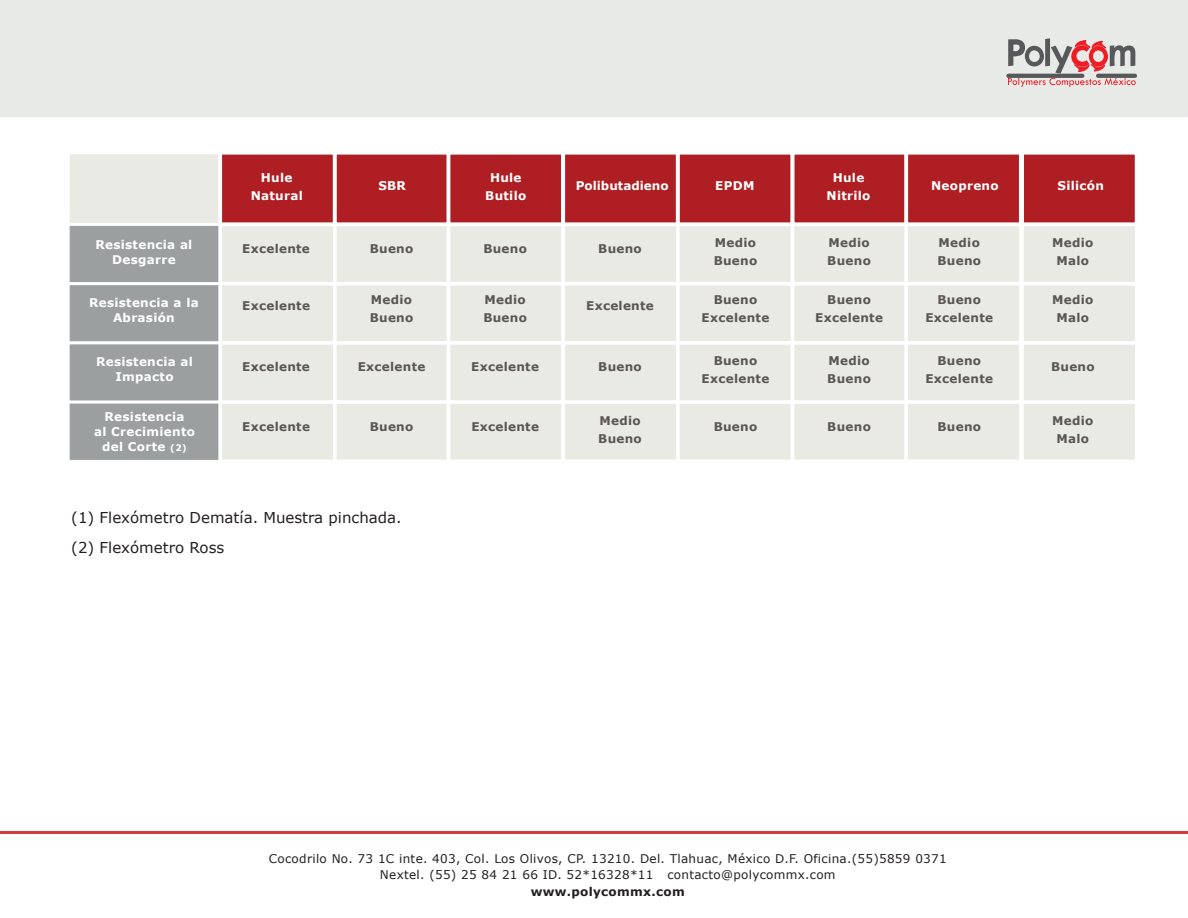
<style>
.page{position:relative;width:1188px;height:918px;background:#fff}
.page>*{position:absolute;margin:0;border:0;box-sizing:border-box;transform-origin:0 0}
.t1{font:15px/30px "Verdana";color:#231f20}
.t2{font:700 12px/18px "Verdana";letter-spacing:.025em;color:#5b5650;text-align:center}
.t3{font:700 12px/15px "Verdana";letter-spacing:.025em;color:#fff;text-align:center}
.t4{font:12px/16.5px "Verdana";letter-spacing:.025em;color:#231f20;text-align:center}
.t5{font:700 12px "Verdana";letter-spacing:.025em;color:#231f20}
.t6{font:700 12px "Verdana";color:#fff}
.s1{font-size:9px}
</style>
<div class="page">
<div style="left:0;top:0;width:1188px;height:117px;background:#e8eae8"></div>
<hr style="left:0;top:831px;width:1188px;height:3px;background:#d63a38">
<div style="left:68px;top:153px;width:154px;height:71px;background:#eaeae4"></div>
<div style="left:67px;top:151px;width:156px;height:75px;border:3px solid #fff"></div>
<div style="left:218px;top:151px;width:119px;height:75px;background:#ae1e22;border:4px solid #fff"></div>
<div style="left:333px;top:151px;width:118px;height:75px;background:#ae1e22;border:4px solid #fff"></div>
<div style="left:447px;top:151px;width:118px;height:75px;background:#ae1e22;border:4px solid #fff"></div>
<div style="left:561px;top:151px;width:119px;height:75px;background:#ae1e22;border:4px solid #fff"></div>
<div style="left:676px;top:151px;width:119px;height:75px;background:#ae1e22;border:4px solid #fff"></div>
<div style="left:791px;top:151px;width:118px;height:75px;background:#ae1e22;border:4px solid #fff"></div>
<div style="left:904px;top:151px;width:119px;height:75px;background:#ae1e22;border:4px solid #fff"></div>
<div style="left:1020px;top:151px;width:119px;height:75px;background:#ae1e22;border:4px solid #fff"></div>
<div style="left:218px;top:223px;width:119px;height:62px;background:#eaeae4;border:4px solid #fff"></div>
<div style="left:333px;top:223px;width:118px;height:62px;background:#eaeae4;border:4px solid #fff"></div>
<div style="left:447px;top:223px;width:118px;height:62px;background:#eaeae4;border:4px solid #fff"></div>
<div style="left:561px;top:223px;width:119px;height:62px;background:#eaeae4;border:4px solid #fff"></div>
<div style="left:676px;top:223px;width:118px;height:62px;background:#eaeae4;border:4px solid #fff"></div>
<div style="left:791px;top:223px;width:118px;height:62px;background:#eaeae4;border:4px solid #fff"></div>
<div style="left:904px;top:223px;width:119px;height:62px;background:#eaeae4;border:4px solid #fff"></div>
<div style="left:1020px;top:223px;width:119px;height:62px;background:#eaeae4;border:4px solid #fff"></div>
<div style="left:218px;top:282px;width:119px;height:63px;background:#eaeae4;border:4px solid #fff"></div>
<div style="left:333px;top:282px;width:118px;height:63px;background:#eaeae4;border:4px solid #fff"></div>
<div style="left:447px;top:282px;width:118px;height:63px;background:#eaeae4;border:4px solid #fff"></div>
<div style="left:561px;top:282px;width:119px;height:63px;background:#eaeae4;border:4px solid #fff"></div>
<div style="left:676px;top:282px;width:118px;height:63px;background:#eaeae4;border:4px solid #fff"></div>
<div style="left:791px;top:282px;width:118px;height:63px;background:#eaeae4;border:4px solid #fff"></div>
<div style="left:904px;top:282px;width:119px;height:63px;background:#eaeae4;border:4px solid #fff"></div>
<div style="left:1020px;top:282px;width:119px;height:63px;background:#eaeae4;border:4px solid #fff"></div>
<div style="left:218px;top:341px;width:119px;height:63px;background:#eaeae4;border:4px solid #fff"></div>
<div style="left:333px;top:341px;width:118px;height:63px;background:#eaeae4;border:4px solid #fff"></div>
<div style="left:447px;top:341px;width:118px;height:63px;background:#eaeae4;border:4px solid #fff"></div>
<div style="left:561px;top:341px;width:119px;height:63px;background:#eaeae4;border:4px solid #fff"></div>
<div style="left:676px;top:341px;width:118px;height:63px;background:#eaeae4;border:4px solid #fff"></div>
<div style="left:791px;top:341px;width:118px;height:63px;background:#eaeae4;border:4px solid #fff"></div>
<div style="left:904px;top:341px;width:119px;height:63px;background:#eaeae4;border:4px solid #fff"></div>
<div style="left:1020px;top:341px;width:119px;height:63px;background:#eaeae4;border:4px solid #fff"></div>
<svg style="left:67px;top:222px;width:158px;height:238px;background:#a5a8a8"></svg>
<div style="left:218px;top:400px;width:119px;height:63px;background:#eaeae4;border:4px solid #fff"></div>
<div style="left:333px;top:400px;width:118px;height:63px;background:#eaeae4;border:4px solid #fff"></div>
<div style="left:447px;top:400px;width:118px;height:63px;background:#eaeae4;border:4px solid #fff"></div>
<div style="left:561px;top:400px;width:119px;height:63px;background:#eaeae4;border:4px solid #fff"></div>
<div style="left:676px;top:400px;width:118px;height:63px;background:#eaeae4;border:4px solid #fff"></div>
<div style="left:791px;top:400px;width:118px;height:63px;background:#eaeae4;border:4px solid #fff"></div>
<div style="left:904px;top:400px;width:119px;height:63px;background:#eaeae4;border:4px solid #fff"></div>
<div style="left:1020px;top:400px;width:119px;height:63px;background:#eaeae4;border:4px solid #fff"></div>
<svg style="left:1008px;top:38px;width:128px;height:49px"></svg>
<p class="t3" style="left:95px;top:237px;width:98px">Resistencia al<br>Desgarre</p>
<p class="t3" style="left:89px;top:295px;width:111px">Resistencia a la<br>Abrasión</p>
<p class="t3" style="left:96px;top:354px;width:98px">Resistencia al<br>Impacto</p>
<p class="t3" style="left:94px;top:409px;width:102px">Resistencia<br>al Crecimiento del Corte <span class="s1">(2)</span></p>
<p class="t3" style="left:251px;top:169px;width:54px;line-height:18px">Hule<br>Natural</p>
<p class="t3" style="left:378px;top:178px;width:29px">SBR</p>
<p class="t3" style="left:485px;top:169px;width:43px;line-height:18px">Hule<br>Butilo</p>
<p class="t6" style="left:576px;top:177px;width:94px">Polibutadieno</p>
<p class="t3" style="left:715px;top:178px;width:41px">EPDM</p>
<p class="t3" style="left:827px;top:169px;width:45px;line-height:18px">Hule<br>Nitrilo</p>
<p class="t3" style="left:931px;top:178px;width:69px">Neopreno</p>
<p class="t3" style="left:1058px;top:178px;width:48px">Silicón</p>
<p class="t2" style="left:242px;top:239px;width:69px">Excelente</p>
<p class="t2" style="left:370px;top:239px;width:45px">Bueno</p>
<p class="t2" style="left:483px;top:239px;width:45px">Bueno</p>
<p class="t2" style="left:598px;top:239px;width:45px">Bueno</p>
<p class="t2" style="left:714px;top:233px;width:45px;text-align:left">Medio<br>Bueno</p>
<p class="t2" style="left:827px;top:233px;width:45px;text-align:left">Medio<br>Bueno</p>
<p class="t2" style="left:937px;top:233px;width:45px;text-align:left">Medio<br>Bueno</p>
<p class="t2" style="left:1052px;top:233px;width:43px">Medio<br>Malo</p>
<p class="t2" style="left:242px;top:297px;width:69px">Excelente</p>
<p class="t2" style="left:370px;top:291px;width:45px;text-align:left">Medio<br>Bueno</p>
<p class="t2" style="left:483px;top:291px;width:45px;text-align:left">Medio<br>Bueno</p>
<p class="t2" style="left:586px;top:297px;width:69px">Excelente</p>
<p class="t2" style="left:702px;top:291px;width:69px">Bueno<br>Excelente</p>
<p class="t2" style="left:815px;top:291px;width:69px">Bueno<br>Excelente</p>
<p class="t2" style="left:925px;top:291px;width:69px">Bueno<br>Excelente</p>
<p class="t2" style="left:1052px;top:291px;width:43px">Medio<br>Malo</p>
<p class="t2" style="left:242px;top:357px;width:69px">Excelente</p>
<p class="t2" style="left:358px;top:357px;width:69px">Excelente</p>
<p class="t2" style="left:471px;top:357px;width:69px">Excelente</p>
<p class="t2" style="left:598px;top:357px;width:45px">Bueno</p>
<p class="t2" style="left:702px;top:351px;width:69px">Bueno<br>Excelente</p>
<p class="t2" style="left:827px;top:351px;width:45px;text-align:left">Medio<br>Bueno</p>
<p class="t2" style="left:925px;top:351px;width:69px">Bueno<br>Excelente</p>
<p class="t2" style="left:1051px;top:357px;width:45px">Bueno</p>
<p class="t2" style="left:242px;top:418px;width:69px">Excelente</p>
<p class="t2" style="left:370px;top:418px;width:45px">Bueno</p>
<p class="t2" style="left:471px;top:418px;width:69px">Excelente</p>
<p class="t2" style="left:598px;top:412px;width:45px;text-align:left">Medio<br>Bueno</p>
<p class="t2" style="left:714px;top:418px;width:45px">Bueno</p>
<p class="t2" style="left:827px;top:418px;width:45px">Bueno</p>
<p class="t2" style="left:937px;top:418px;width:45px">Bueno</p>
<p class="t2" style="left:1052px;top:412px;width:43px">Medio<br>Malo</p>
<p class="t1" style="left:71px;top:502px;width:332px">(1) Flexómetro Dematía. Muestra pinchada. (2) Flexómetro Ross</p>
<p class="t4" style="left:269px;top:850px;width:679px">Cocodrilo No. 73 1C inte. 403, Col. Los Olivos, CP. 13210. Del. Tlahuac, México D.F. Oficina.(55)5859 0371<br>Nextel. (55) 25 84 21 66 ID. 52*16328*11 contacto@polycommx.com</p>
<p class="t5" style="left:531px;top:883px;width:155px">www.polycommx.com</p>
</div>
